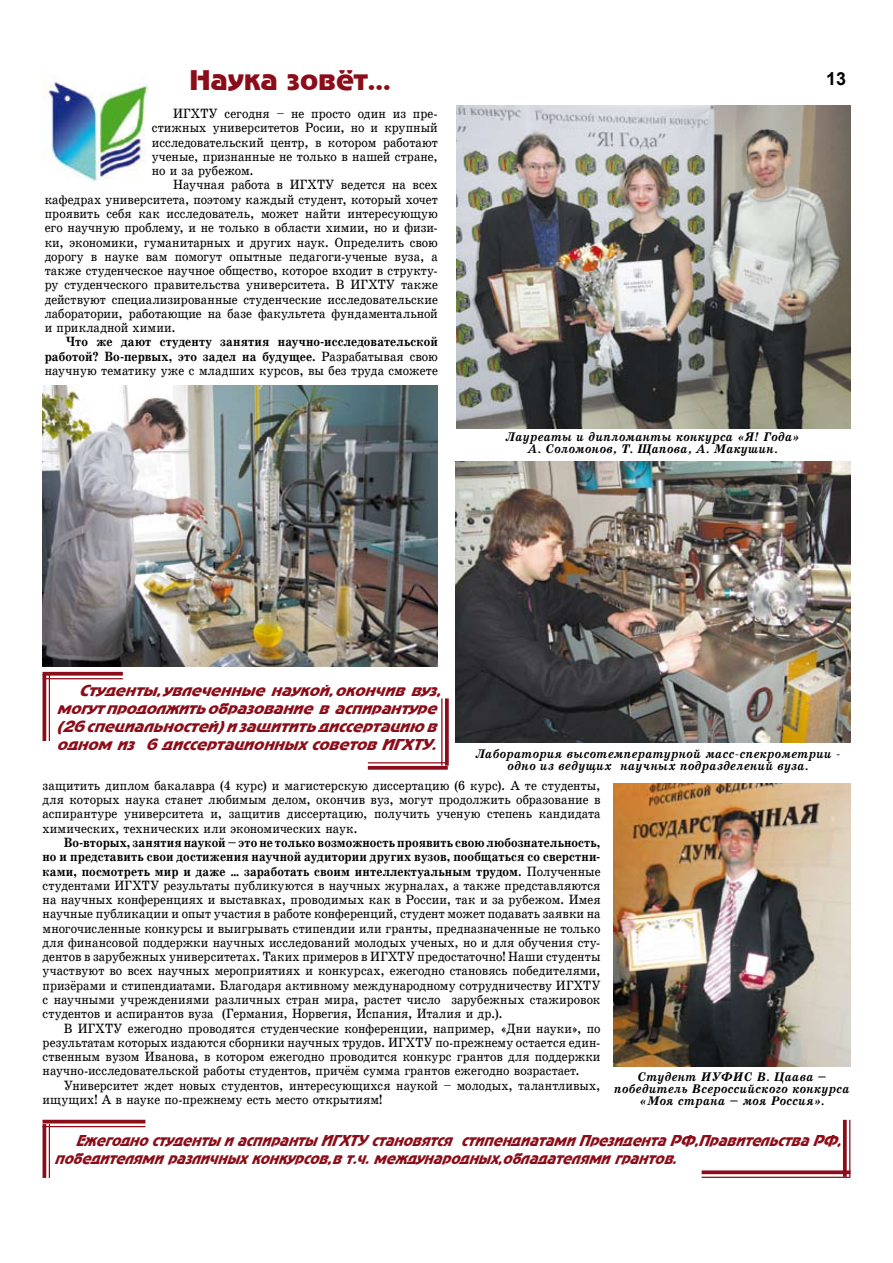
<style>
.page{position:relative;width:893px;height:1263px;background:#fff}
.page>*{position:absolute;margin:0;border:0;box-sizing:border-box;transform-origin:0 0}
.t1{font:27px "Adver Gothic";color:#8b0d19}
.t2{font:700 18px "Arial";color:#000}
.t3{font:italic 15px/18px "Adver Gothic";color:#8b0d19;scale:.9 1}
.t4{font:italic 15px/18px "Adver Gothic";color:#8b0d19}
.t5{font:13.5px/14.2px "School Book C";letter-spacing:.005em;color:#000;text-align:justify;scale:.9 1}
.t6{font:13.5px/14.2px "School Book C Bold";letter-spacing:.01em;color:#000;text-align:right;scale:.9 1}
.t7{font:italic 700 12px/12px "School";letter-spacing:.01em;color:#000;text-align:center}
.s1{font-family:"School Book C"}
</style>
<div class="page">
<img style="left:613px;top:784px;width:237px;height:282px">
<img style="left:43px;top:386px;width:395px;height:280px">
<img style="left:456px;top:105px;width:394px;height:323px">
<svg style="left:702px;top:1170px;width:147px;height:4px"></svg>
<hr style="left:702px;top:1177px;width:148px;height:1px;background:#8b0d19">
<svg style="left:843px;top:1120px;width:4px;height:57px"></svg>
<hr style="left:849px;top:1120px;width:1px;height:57px;background:#8b0d19">
<hr style="left:43px;top:1120px;width:102px;height:3px;background:#8b0d19">
<hr style="left:43px;top:1126px;width:102px;height:1px;background:#8b0d19">
<hr style="left:43px;top:1124px;width:3px;height:54px;background:#8b0d19">
<hr style="left:49px;top:1124px;width:1px;height:54px;background:#8b0d19">
<svg style="left:43px;top:672px;width:80px;height:4px"></svg>
<hr style="left:43px;top:678px;width:80px;height:1px;background:#8b0d19">
<hr style="left:43px;top:674px;width:3px;height:67px;background:#8b0d19">
<hr style="left:49px;top:674px;width:1px;height:67px;background:#8b0d19">
<hr style="left:368px;top:762px;width:80px;height:1px;background:#8b0d19">
<svg style="left:368px;top:766px;width:80px;height:4px"></svg>
<hr style="left:441px;top:698px;width:1px;height:68px;background:#8b0d19">
<svg style="left:445px;top:698px;width:4px;height:68px"></svg>
<img style="left:455px;top:462px;width:395px;height:280px">
<img style="left:43px;top:75px;width:105px;height:107px">
<h1 class="t1" style="left:189px;top:65px;width:203px">Наука зовёт...</h1>
<p class="t5" style="left:152px;top:107px;width:319px;text-indent:21px">ИГХТУ сегодня – не просто один из пре&shy;стижных университетов Росии, но и крупный исследовательский центр, в котором работают ученые, признанные не только в нашей стране, но и за рубежом.</p>
<p class="t5" style="left:45px;top:178px;width:438px;text-indent:128px">Научная работа в ИГХТУ ведется на всех кафедрах университета, поэтому каждый студент, который хочет проявить себя как исследователь, может найти интересующую его научную проблему, и не только в области химии, но и физи&shy;ки, экономики, гуманитарных и других наук. Определить свою дорогу в науке вам помогут опытные педагоги-ученые вуза, а также студенческое научное общество, которое входит в структу&shy;ру студенческого правительства университета. В ИГХТУ также действуют специализированные студенческие исследовательские лаборатории, работающие на базе факультета фундаментальной и прикладной химии.</p>
<p class="t6" style="left:45px;top:335px;width:438px">Что же дают студенту занятия научно-исследовательской работой? Во-первых, это задел на будущее. <span class="s1">Разрабатывая свою</span></p>
<p class="t5" style="left:45px;top:363px;width:438px">научную тематику уже с младших курсов, вы без труда сможете</p>
<h2 class="t2" style="left:826px;top:66px;width:22px">13</h2>
<p class="t7" style="left:506px;top:431px;width:295px">Лауреаты и дипломанты конкурса «Я! Года»<br>А. Соломонов, Т. Щапова, А. Макушин.</p>
<p class="t4" style="left:57px;top:682px;width:391px;text-indent:22px">Студенты,увлеченныенаукой,окончиввуз, могутпродолжитьобразованиеваспирантуре (26специальностей)изащититьдиссертацию в одном из 6диссертационныхсоветовИГХТУ.</p>
<p class="t7" style="left:476px;top:748px;width:366px">Лаборатория высотемпературной масс-спекрометрии - одно из ведущих научных подразделений вуза.</p>
<p class="t5" style="left:43px;top:778px;width:621px">защитить диплом бакалавра (4 курс) и магистерскую диссертацию (6 курс). А те студенты, для которых наука станет любимым делом, окончив вуз, могут продолжить образование в аспирантуре университета и, защитив диссертацию, получить ученую степень кандидата химических, технических или экономических наук.</p>
<p class="t6" style="left:43px;top:836px;width:621px;text-align:justify;text-indent:21px">Во-вторых, занятия наукой – это не только возможность проявить свою любознательность, но и представить свои достижения научной аудитории других вузов, пообщаться со сверстни&shy;ками, посмотреть мир и даже … заработать своим интеллектуальным трудом<span class="s1">. Полученные</span></p>
<p class="t5" style="left:43px;top:878px;width:621px">студентами ИГХТУ результаты публикуются в научных журналах, а также представляются на научных конференциях и выставках, проводимых как в России, так и за рубежом. Имея научные публикации и опыт участия в работе конференций, студент может подавать заявки на многочисленные конкурсы и выигрывать стипендии или гранты, предназначенные не только для финансовой поддержки научных исследований молодых ученых, но и для обучения сту&shy;дентов в зарубежных университетах. Таких примеров в ИГХТУ предостаточно! Наши студенты участвуют во всех научных мероприятиях и конкурсах, ежегодно становясь победителями, призёрами и стипендиатами. Благодаря активному международному сотрудничеству ИГХТУ с научными учреждениями различных стран мира, растет число зарубежных стажировок студентов и аспирантов вуза (Германия, Норвегия, Испания, Италия и др.).</p>
<p class="t5" style="left:43px;top:1021px;width:621px;text-indent:21px">В ИГХТУ ежегодно проводятся студенческие конференции, например, «Дни науки», по результатам которых издаются сборники научных трудов. ИГХТУ по-прежнему остается един&shy;ственным вузом Иванова, в котором ежегодно проводится конкурс грантов для поддержки научно-исследовательской работы студентов, причём сумма грантов ежегодно возрастает.</p>
<p class="t5" style="left:43px;top:1078px;width:621px;text-indent:21px">Университет ждет новых студентов, интересующихся наукой – молодых, талантливых, ищущих! А в науке по-прежнему есть место открытиям!</p>
<p class="t7" style="left:614px;top:1070px;width:237px">Студент ИУФИС В. Цаава – победитель Всероссийского конкурса «Моя страна – моя Россия».</p>
<p class="t3" style="left:54px;top:1131px;width:882px;text-indent:21px">Ежегодностуденты иаспиранты ИГХТУ становятся стипендиатамиПрезидентаРФ,ПравительстваРФ, победителямиразличныхконкурсов,вт.ч.международных,обладателямигрантов.</p>
</div>
